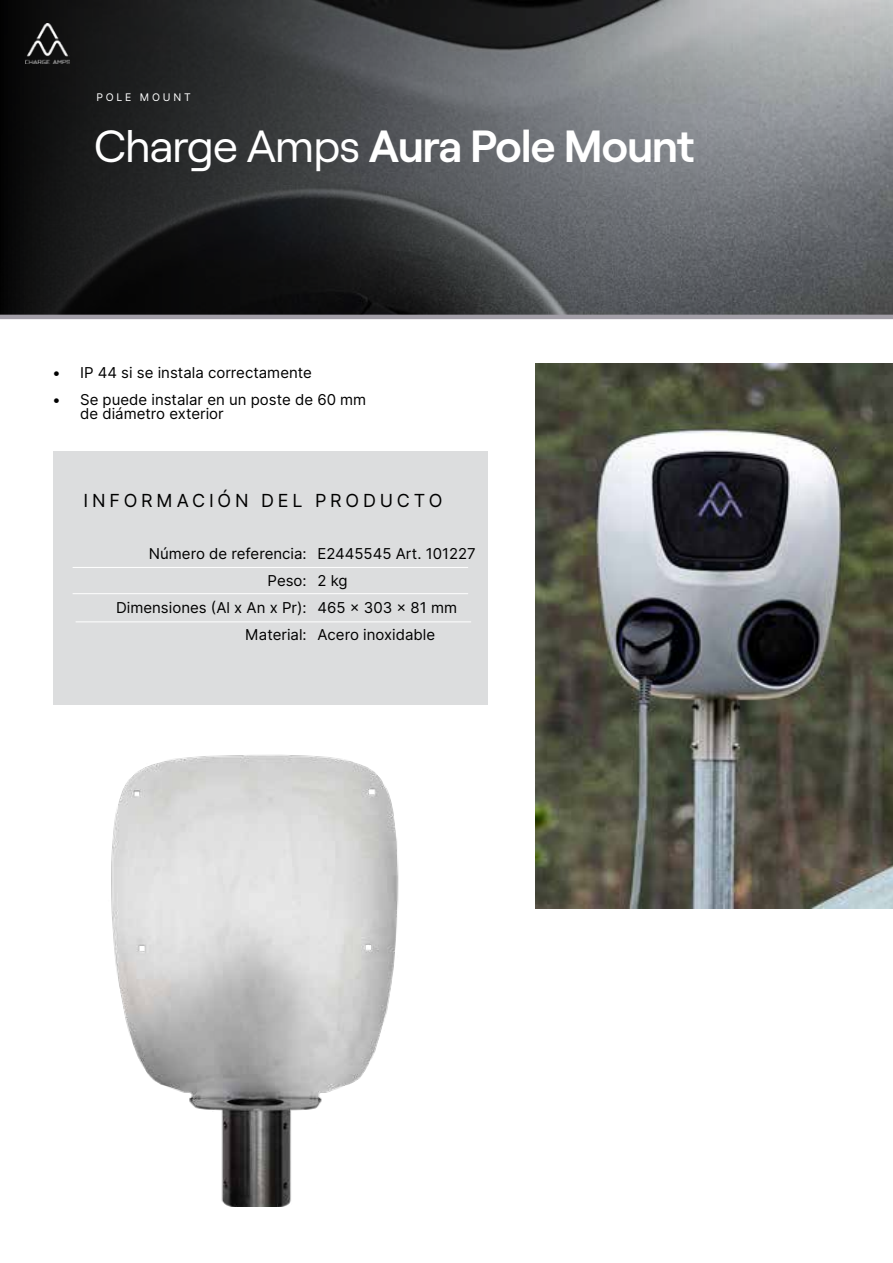
<style>
.page{position:relative;width:893px;height:1263px;background:#fff}
.page>*{position:absolute;margin:0;border:0;box-sizing:border-box;transform-origin:0 0}
.t1{font:600 45px "Roobert";letter-spacing:-.02em;color:#fff}
.t2{font:18px "Inter";letter-spacing:.21em;color:#000}
.t3{font:15px/27px "Inter";color:#000}
.t4{font:10.5px "Inter";letter-spacing:.26em;color:#fff}
.s1{font-weight:400}
</style>
<div class="page">
<svg style="left:0;top:0;width:893px;height:315px;background:#4d4f51"></svg>
<img style="left:111px;top:722px;width:432px;height:485px">
<div style="left:53px;top:451px;width:434px;height:253px;background:#dcddde"></div>
<hr style="left:73px;top:567px;width:395px;height:1px;background:#fff">
<hr style="left:73px;top:593px;width:395px;height:1px;background:#fff">
<hr style="left:76px;top:621px;width:395px;height:1px;background:#fff">
<img style="left:536px;top:364px;width:357px;height:544px">
<img style="left:25px;top:23px;width:45px;height:40px">
<hr style="left:0;top:315px;width:893px;height:4px;background:#a29ea7">
<p class="t4" style="left:96px;top:91px;width:96px">POLE MOUNT</p>
<h1 class="t1" style="left:94px;top:126px;width:602px"><span class="s1">Charge Amps</span> Aura Pole Mount</h1>
<p class="t3" style="left:53px;top:359px;width:260px">• IP 44 si se instala correctamente</p>
<p class="t3" style="left:80px;top:393px;width:288px;line-height:13.5px;text-indent:-27px">• Se puede instalar en un poste de 60 mm de diámetro exterior</p>
<p class="t2" style="left:84px;top:490px;width:360px">INFORMACIÓN DEL PRODUCTO</p>
<p class="t3" style="left:116px;top:540px;width:192px;text-align:right">Número de referencia:<br>Peso:<br>Dimensiones (Al x An x Pr):<br>Material:</p>
<p class="t3" style="left:317px;top:540px;width:160px">E2445545 Art. 101227<br>2 kg<br>465 x 303 x 81 mm<br>Acero inoxidable</p>
</div>
